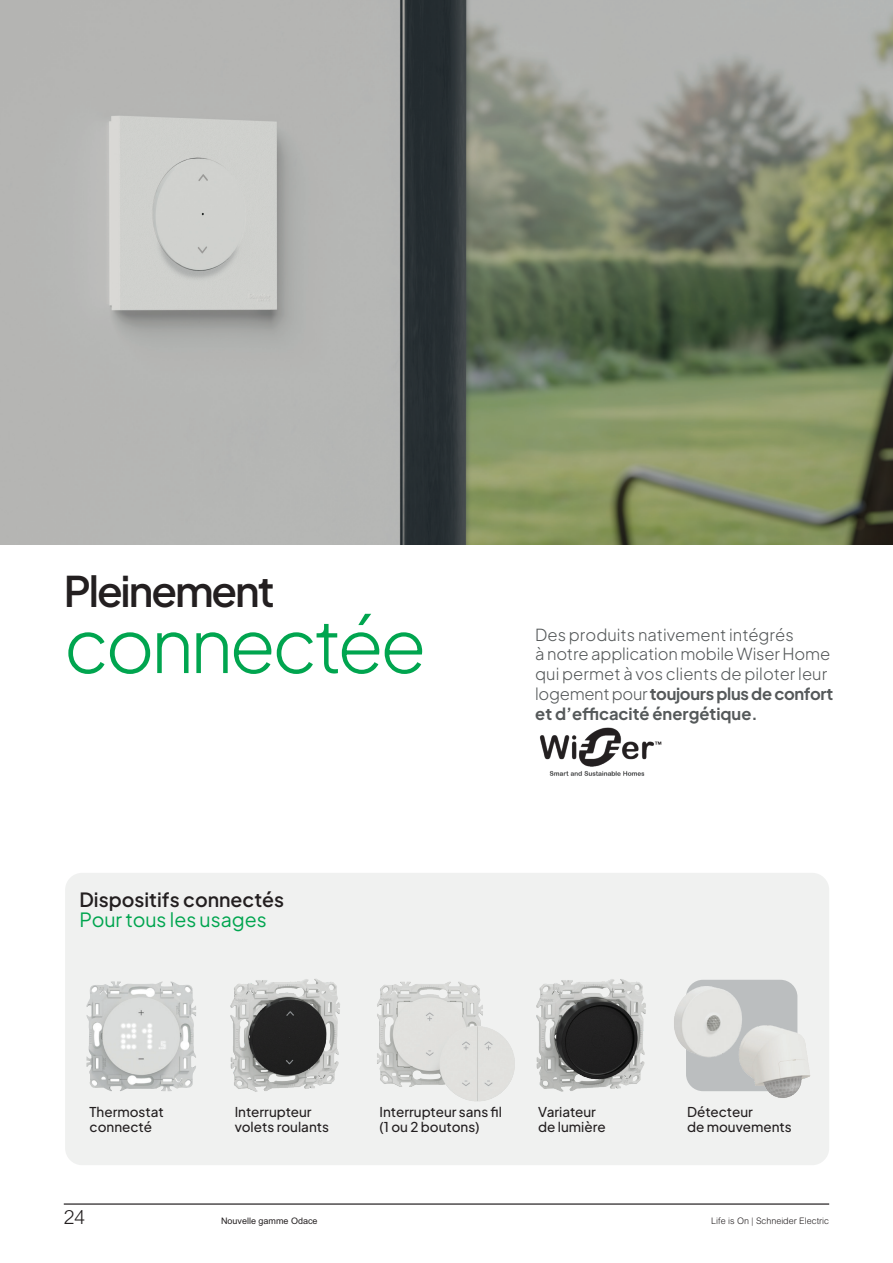
<style>
.page{position:relative;width:893px;height:1263px;background:#fff}
.page>*{position:absolute;margin:0;border:0;box-sizing:border-box;transform-origin:0 0}
.t1{font:300 75px "Plus Jakarta Sans";letter-spacing:-.05em;color:#00a54f}
.t2{font:600 42px "Plus Jakarta Sans";letter-spacing:-.05em;color:#231f20}
.t3{font:600 19.5px "Plus Jakarta Sans";color:#231f20}
.t4{font:19.5px "Plus Jakarta Sans";color:#00a54f}
.t5{font:300 19.5px "Arial MT Std";color:#231f20}
.t6{font:300 16.5px/19.8px "Plus Jakarta Sans";color:#55595a}
.t7{font:500 13.5px/15px "Plus Jakarta Sans";color:#231f20}
.t8{font:300 9px "Arial Rounded MT Pro";color:#231f20}
.t9{font:9px "Arial MT Std";color:#231f20}
.s1{font-weight:700}
</style>
<div class="page">
<hr style="left:64px;top:1203px;width:765px;height:2px;background:#231f20">
<div style="left:65px;top:873px;width:764px;height:292px;background:#f0f1f0;border-radius:17px"></div>
<img style="left:0;top:0;width:893px;height:545px">
<img style="left:536px;top:979px;width:110px;height:113px">
<img style="left:377px;top:982px;width:138px;height:120px">
<img style="left:230px;top:979px;width:110px;height:113px">
<div style="left:686px;top:980px;width:111px;height:111px;background:#bbbebf;border-radius:17px"></div>
<img style="left:674px;top:979px;width:92px;height:78px">
<img style="left:711px;top:994px;width:100px;height:104px">
<img style="left:540px;top:727px;width:122px;height:49px">
<img style="left:86px;top:981px;width:110px;height:110px">
<h2 class="t2" style="left:64px;top:555px;width:212px">Pleinement</h2>
<h1 class="t1" style="left:64px;top:585px;width:364px">connectée</h1>
<p class="t3" style="left:80px;top:883px;width:206px">Dispositifs connectés</p>
<p class="t4" style="left:80px;top:904px;width:189px">Pour tous les usages</p>
<p class="t6" style="left:535px;top:623px;width:300px">Des produits nativement intégrés<br>à notre application mobile Wiser Home qui permet à vos clients de piloter leur logement pour <span class="s1">toujours plus de confort et d’efficacité énergétique.</span></p>
<p class="t7" style="left:90px;top:1103px;width:76px">Thermostat connecté</p>
<p class="t7" style="left:235px;top:1103px;width:96px">Interrupteur volets roulants</p>
<p class="t7" style="left:380px;top:1103px;width:124px">Interrupteur sans fil (1 ou 2 boutons)</p>
<p class="t7" style="left:538px;top:1103px;width:69px">Variateur de lumière</p>
<p class="t7" style="left:687px;top:1103px;width:106px">Détecteur<br>de mouvements</p>
<p class="t5" style="left:64px;top:1206px;width:23px">24</p>
<p class="t9" style="left:221px;top:1216px;width:98px">Nouvelle gamme Odace</p>
<p class="t8" style="left:711px;top:1216px;width:119px">Life is On | Schneider Electric</p>
</div>
